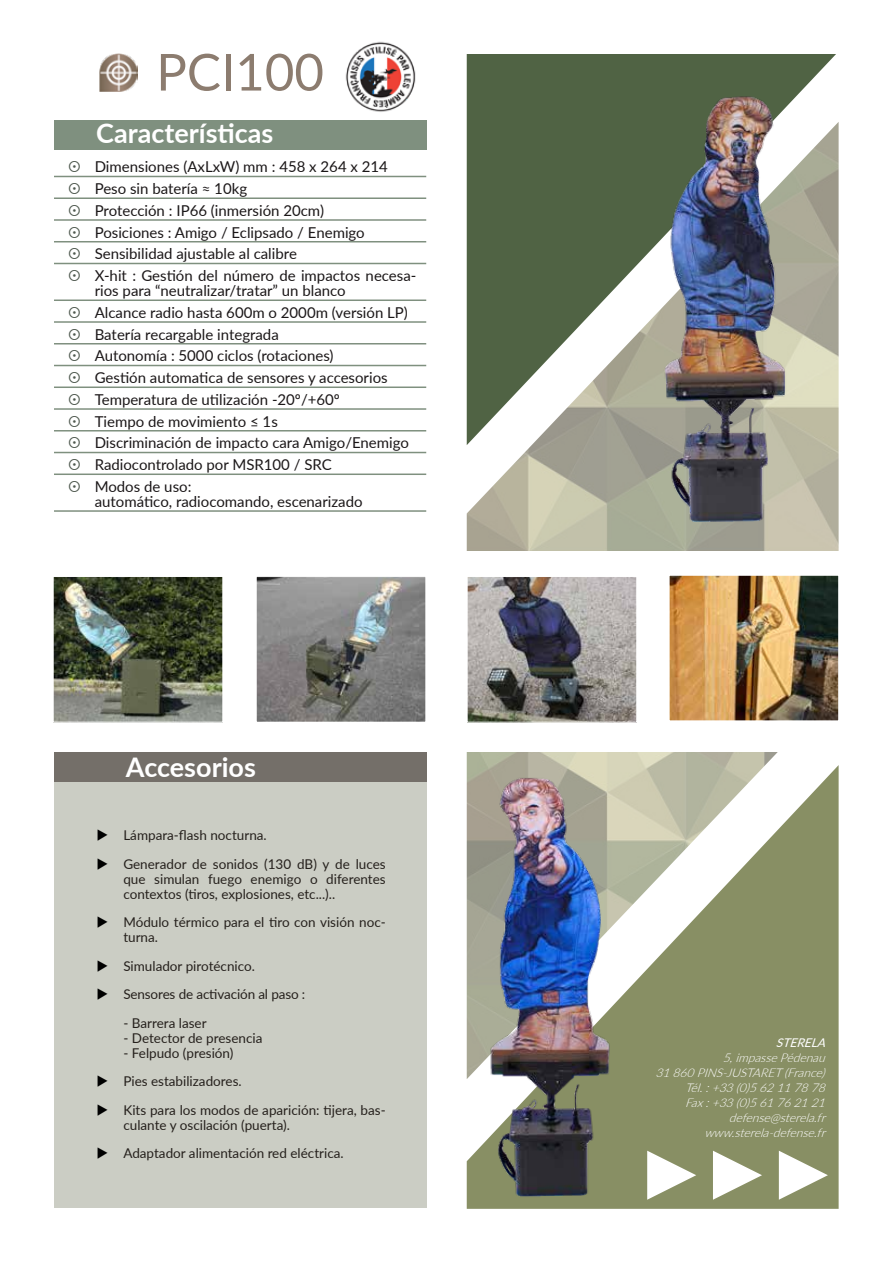
<style>
.page{position:relative;width:893px;height:1263px;background:#fff}
.page>*{position:absolute;margin:0;border:0;box-sizing:border-box;transform-origin:0 0}
.t1{font:51px "Lato";color:#8c7c6f}
.t2{font:700 27px "Lato";color:#fff}
.t3{font:15px/21.8px "Lato";color:#1b1718}
.t4{font:13.5px/28.5px "Lato";color:#25201c}
.t5{font:italic 300 12px/15px "Lato";color:#fff;text-align:right}
.t6{font:italic 12px "Lato";color:#fff}
.s1{color:#000}
</style>
<div class="page">
<div style="left:467px;top:54px;width:369px;height:68px;background:#506344"></div>
<img style="left:467px;top:122px;width:372px;height:643px">
<svg style="left:467px;top:765px;width:372px;height:444px;fill:#888f64"></svg>
<div style="left:0;top:551px;width:862px;height:201px;background:#fff"></div>
<hr style="left:54px;top:176px;width:372px;height:1px;background:#7f907f">
<hr style="left:54px;top:197px;width:372px;height:2px;background:#7f907f">
<hr style="left:54px;top:219px;width:372px;height:2px;background:#7f907f">
<hr style="left:54px;top:241px;width:372px;height:1px;background:#7f907f">
<hr style="left:54px;top:263px;width:372px;height:1px;background:#7f907f">
<hr style="left:54px;top:299px;width:372px;height:2px;background:#7f907f">
<hr style="left:54px;top:321px;width:372px;height:2px;background:#7f907f">
<hr style="left:54px;top:343px;width:372px;height:1px;background:#7f907f">
<hr style="left:54px;top:365px;width:372px;height:1px;background:#7f907f">
<hr style="left:54px;top:386px;width:372px;height:2px;background:#7f907f">
<hr style="left:54px;top:408px;width:372px;height:2px;background:#7f907f">
<hr style="left:54px;top:430px;width:372px;height:1px;background:#7f907f">
<hr style="left:54px;top:452px;width:372px;height:1px;background:#7f907f">
<hr style="left:54px;top:473px;width:372px;height:2px;background:#7f907f">
<hr style="left:54px;top:510px;width:372px;height:2px;background:#7f907f">
<div style="left:54px;top:120px;width:372px;height:30px;background:#7f907f"></div>
<svg style="left:652px;top:1151px;width:44px;height:49px"></svg>
<svg style="left:713px;top:1151px;width:49px;height:49px"></svg>
<svg style="left:779px;top:1151px;width:49px;height:49px"></svg>
<div style="left:54px;top:780px;width:372px;height:428px;background:#cbcdc4"></div>
<div style="left:54px;top:752px;width:372px;height:29px;background:#746f69"></div>
<img style="left:642px;top:81px;width:181px;height:454px">
<img style="left:470px;top:754px;width:182px;height:454px">
<img style="left:258px;top:578px;width:166px;height:143px">
<div style="left:256px;top:576px;width:170px;height:147px;border:1px solid #fff"></div>
<img style="left:55px;top:578px;width:166px;height:143px">
<div style="left:53px;top:576px;width:170px;height:147px;border:1px solid #fff"></div>
<img style="left:671px;top:577px;width:166px;height:142px">
<div style="left:669px;top:575px;width:170px;height:146px;border:1px solid #fff"></div>
<img style="left:469px;top:578px;width:166px;height:143px">
<div style="left:467px;top:576px;width:170px;height:147px;border:1px solid #fff"></div>
<img style="left:100px;top:54px;width:38px;height:38px">
<img style="left:345px;top:41px;width:71px;height:71px">
<h1 class="t1" style="left:156px;top:36px;width:169px">PCI100</h1>
<h2 class="t2" style="left:96px;top:114px;width:179px">Características</h2>
<p class="t3" style="left:95px;top:155px;width:323px">Dimensiones (AxLxW) mm : 458 x 264 x 214<br>Peso sin batería ≈ 10kg<br>Protección : IP66 (inmersión 20cm)<br>Posiciones : Amigo / Eclipsado / Enemigo Sensibilidad ajustable al calibre<br>X-hit : Gestión del número de impactos necesa-</p>
<p class="t3" style="left:95px;top:279px;width:316px">rios para “neutralizar/tratar” un blanco<br>Alcance radio hasta 600m o 2000m (versión LP)<br>Batería recargable integrada<br>Autonomía : 5000 ciclos (rotaciones)<br>Gestión automatica de sensores y accesorios Temperatura de utilización -20º/+60º<br>Tiempo de movimiento ≤ 1s<br>Discriminación de impacto cara Amigo/Enemigo Radiocontrolado por MSR100 / SRC<br>Modos de uso:</p>
<p class="t3" style="left:95px;top:490px;width:269px">automático, radiocomando, escenarizado</p>
<h2 class="t2" style="left:126px;top:747px;width:131px">Accesorios</h2>
<p class="t4" style="left:96px;top:820px;width:291px"><span class="s1">▶</span> Lámpara-flash nocturna.<br><span class="s1">▶</span> Generador de sonidos (130 dB) y de luces</p>
<p class="t4" style="left:123px;top:871px;width:264px;line-height:15px">que simulan fuego enemigo o diferentes contextos (tiros, explosiones, etc...)..</p>
<p class="t4" style="left:123px;top:914px;width:264px;line-height:15px;text-indent:-27px"><span class="s1">▶</span> Módulo térmico para el tiro con visión noc&shy;turna.</p>
<p class="t4" style="left:96px;top:951px;width:210px"><span class="s1">▶</span> Simulador pirotécnico.<br><span class="s1">▶</span> Sensores de activación al paso :</p>
<p class="t4" style="left:123px;top:1008px;width:85px">- Barrera laser</p>
<p class="t4" style="left:123px;top:1023px;width:141px">- Detector de presencia</p>
<p class="t4" style="left:96px;top:1038px;width:291px;text-indent:27px">- Felpudo (presión)<br><span class="s1">▶</span> Pies estabilizadores.<br><span class="s1">▶</span> Kits para los modos de aparición: tijera, bas-</p>
<p class="t4" style="left:96px;top:1110px;width:249px;text-indent:27px">culante y oscilación (puerta).<br><span class="s1">▶</span> Adaptador alimentación red eléctrica.</p>
<p class="t6" style="left:776px;top:1034px;width:56px">STERELA</p>
<p class="t5" style="left:655px;top:1049px;width:176px">5,impassePédenau<br>31860PINS-JUSTARET(France)<br>Tél.:+33(0)562117878<br>Fax:+33(0)561762121 defense@sterela.fr www.sterela-defense.fr</p>
</div>
